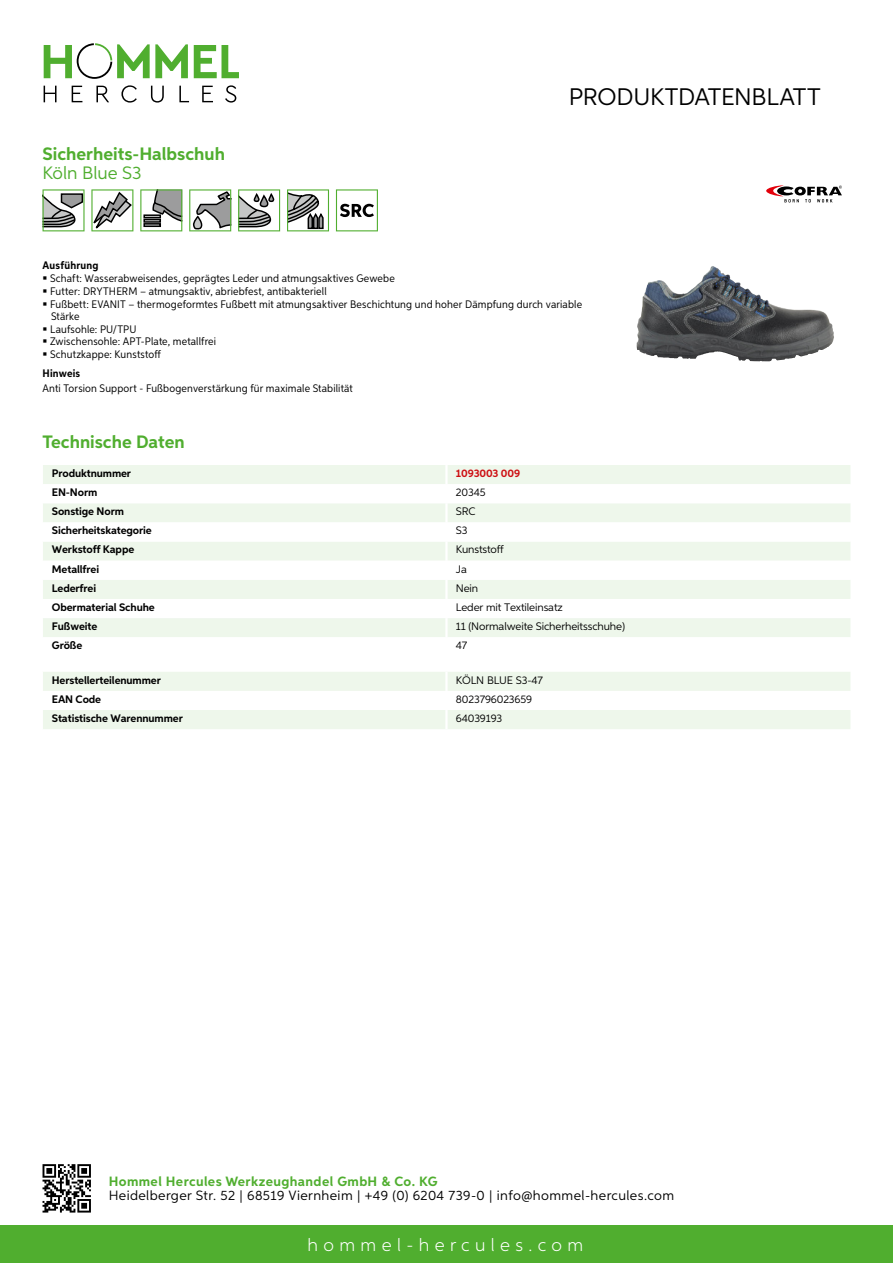
<style>
.page{position:relative;width:893px;height:1263px;background:#fff}
.page>*{position:absolute;margin:0;border:0;box-sizing:border-box;transform-origin:0 0}
.t1{font:24px "Aspira";letter-spacing:-.01em;color:#000}
.t2{font:700 18px "Aspira";color:#50ae2f}
.t3{font:300 18px "Aspira";letter-spacing:.3em;color:#fff}
.t4{font:18px "Aspira";color:#50ae2f}
.t5{font:13.5px "Aspira";letter-spacing:.03em;color:#000}
.t6{font:700 13.5px "Aspira";letter-spacing:.03em;color:#50ae2f}
.t7{font:10.95px/12.6px "Aspira Nar";letter-spacing:.015em;color:#000}
.t8{font:700 10.95px "Aspira";letter-spacing:-.01em;color:#000}
.t9{font:10.95px "Aspira";letter-spacing:-.01em;color:#000}
.t10{font:700 10.95px "Aspira Nar";letter-spacing:.02em;color:#000}
.t11{font:700 10.95px "Aspira";letter-spacing:-.01em;color:#cd1013}
</style>
<div class="page">
<div style="left:0;top:1226px;width:893px;height:37px;background:#50ae2f"></div>
<svg style="left:43px;top:1164px;width:48px;height:48px"></svg>
<svg style="left:194px;top:45px;width:45px;height:33px"></svg>
<svg style="left:44px;top:43px;width:144px;height:36px"></svg>
<svg style="left:44px;top:86px;width:13px;height:16px"></svg>
<svg style="left:72px;top:86px;width:10px;height:16px"></svg>
<svg style="left:96px;top:86px;width:13px;height:16px"></svg>
<svg style="left:121px;top:85px;width:16px;height:18px"></svg>
<svg style="left:151px;top:86px;width:13px;height:17px"></svg>
<svg style="left:179px;top:86px;width:10px;height:16px"></svg>
<svg style="left:202px;top:86px;width:11px;height:16px"></svg>
<svg style="left:225px;top:85px;width:11px;height:18px"></svg>
<div style="left:43px;top:465px;width:807px;height:19px;background:#eef7eb"></div>
<svg style="left:43px;top:503px;width:807px;height:134px;fill:#eef7eb"></svg>
<hr style="left:445px;top:465px;width:3px;height:19px;background:#fff">
<hr style="left:445px;top:503px;width:3px;height:19px;background:#fff">
<hr style="left:445px;top:522px;width:3px;height:19px;background:#fff">
<hr style="left:445px;top:541px;width:3px;height:20px;background:#fff">
<hr style="left:445px;top:561px;width:3px;height:19px;background:#fff">
<hr style="left:445px;top:580px;width:3px;height:19px;background:#fff">
<hr style="left:445px;top:599px;width:3px;height:19px;background:#fff">
<hr style="left:445px;top:618px;width:3px;height:19px;background:#fff">
<svg style="left:43px;top:672px;width:807px;height:57px"></svg>
<hr style="left:445px;top:710px;width:3px;height:19px;background:#fff">
<svg style="left:43px;top:189px;width:90px;height:42px"></svg>
<svg style="left:140px;top:189px;width:42px;height:42px"></svg>
<svg style="left:189px;top:189px;width:42px;height:42px"></svg>
<svg style="left:238px;top:189px;width:42px;height:42px"></svg>
<svg style="left:287px;top:189px;width:42px;height:42px"></svg>
<svg style="left:336px;top:189px;width:42px;height:42px"></svg>
<img style="left:636px;top:266px;width:76px;height:90px">
<svg style="left:766px;top:185px;width:76px;height:17px"></svg>
<h2 class="t2" style="left:43px;top:142px;width:184px">Sicherheits-Halbschuh</h2>
<h2 class="t4" style="left:43px;top:162px;width:101px">Köln Blue S3</h2>
<h1 class="t1" style="left:569px;top:82px;width:253px">Produktdatenblatt</h1>
<p class="t10" style="left:43px;top:259px;width:58px">Ausführung</p>
<p class="t7" style="left:50px;top:272px;width:533px">Schaft: Wasserabweisendes, geprägtes Leder und atmungsaktives Gewebe<br>Futter: DRYTHERM – atmungsaktiv, abriebfest, antibakteriell<br>Fußbett: EVANIT – thermogeformtes Fußbett mit atmungsaktiver Beschichtung und hoher Dämpfung durch variable Stärke<br>Laufsohle: PU/TPU<br>Zwischensohle: APT-Plate, metallfrei<br>Schutzkappe: Kunststoff</p>
<p class="t10" style="left:43px;top:367px;width:39px">Hinweis</p>
<p class="t7" style="left:43px;top:382px;width:312px">Anti Torsion Support - Fußbogenverstärkung für maximale Stabilität</p>
<h2 class="t2" style="left:43px;top:431px;width:144px">Technische Daten</h2>
<p class="t8" style="left:52px;top:466px;width:81px">Produktnummer</p>
<p class="t11" style="left:456px;top:466px;width:66px">1093003 009</p>
<p class="t8" style="left:52px;top:486px;width:47px">EN-Norm</p>
<p class="t9" style="left:456px;top:486px;width:31px">20345</p>
<p class="t8" style="left:52px;top:505px;width:74px">Sonstige Norm</p>
<p class="t9" style="left:456px;top:505px;width:21px">SRC</p>
<p class="t8" style="left:52px;top:524px;width:101px">Sicherheitskategorie</p>
<p class="t9" style="left:456px;top:524px;width:13px">S3</p>
<p class="t8" style="left:52px;top:543px;width:84px">Werkstoff Kappe</p>
<p class="t9" style="left:456px;top:543px;width:50px">Kunststoff</p>
<p class="t8" style="left:52px;top:562px;width:49px">Metallfrei</p>
<p class="t9" style="left:456px;top:562px;width:13px">Ja</p>
<p class="t8" style="left:52px;top:581px;width:46px">Lederfrei</p>
<p class="t9" style="left:456px;top:581px;width:24px">Nein</p>
<p class="t8" style="left:52px;top:600px;width:104px">Obermaterial Schuhe</p>
<p class="t9" style="left:456px;top:600px;width:108px">Leder mit Textileinsatz</p>
<p class="t8" style="left:52px;top:619px;width:47px">Fußweite</p>
<p class="t9" style="left:456px;top:620px;width:171px">11 (N ormalweite Sicherheitsschuhe)</p>
<p class="t8" style="left:52px;top:639px;width:32px">Größe</p>
<p class="t9" style="left:456px;top:639px;width:13px">47</p>
<p class="t8" style="left:52px;top:673px;width:111px">Herstellerteilenummer</p>
<p class="t9" style="left:456px;top:673px;width:39px">KÖLN BLUE</p>
<p class="t9" style="left:516px;top:673px;width:29px">S3-47</p>
<p class="t8" style="left:52px;top:692px;width:51px">EAN Code</p>
<p class="t9" style="left:456px;top:692px;width:78px">8023796023659</p>
<p class="t8" style="left:52px;top:711px;width:132px">Statistische Warennummer</p>
<p class="t9" style="left:456px;top:711px;width:48px">64039193</p>
<p class="t6" style="left:109px;top:1172px;width:330px">Hommel Hercules Werkzeughandel GmbH &amp; Co. KG</p>
<p class="t5" style="left:109px;top:1187px;width:567px">Heidelberger Str. 52 | 68519 Viernheim | +49 (0) 6204 739-0 | info@hommel-hercules.com</p>
<h2 class="t3" style="left:307px;top:1234px;width:277px">hommel-hercules.com</h2>
</div>
